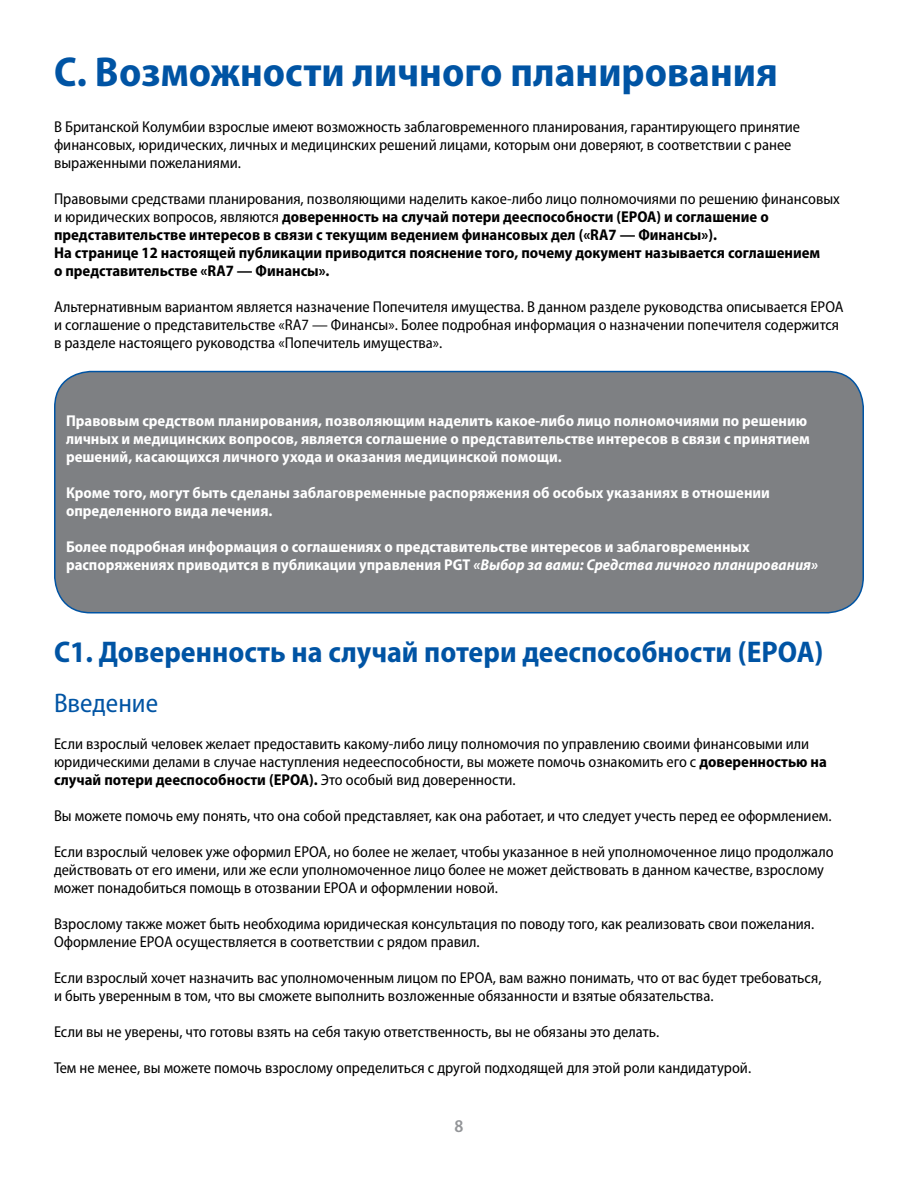
<style>
.page{position:relative;width:918px;height:1188px;background:#fff}
.page>*{position:absolute;margin:0;border:0;box-sizing:border-box;transform-origin:0 0}
.t1{font:700 semi-condensed 42px "Myriad Pro";color:#0054a4}
.t2{font:700 semi-condensed 30px "Myriad Pro";color:#0054a4}
.t3{font:semi-condensed 27px "Myriad Pro";color:#0054a4}
.t4{font:600 semi-condensed 18px "Myriad Pro";color:#939598}
.t5{font:semi-condensed 15.75px/18px "Myriad Pro";color:#000}
.t6{font:700 semi-condensed 15.75px/18px "Myriad Pro";color:#fff}
.t7{font:700 semi-condensed 15.75px/18px "Myriad Pro";color:#000}
.s1{font-weight:400}
.s2{font-style:italic}
.s3{font-weight:700}
</style>
<div class="page">
<div style="left:55px;top:372px;width:808px;height:241px;background:#7e8083;border-radius:36px"></div>
<div style="left:54px;top:371px;width:810px;height:243px;border:2px solid #0054a4;border-radius:36px"></div>
<h1 class="t1" style="left:54px;top:48px;width:725px">C. Возможности личного планирования</h1>
<p class="t5" style="left:54px;top:118px;width:748px">В Британской Колумбии взрослые имеют возможность заблаговременного планирования, гарантирующего принятие финансовых, юридических, личных и медицинских решений лицами, которым они доверяют, в соответствии с ранее выраженными пожеланиями.</p>
<p class="t7" style="left:54px;top:190px;width:787px"><span class="s1">Правовыми средствами планирования, позволяющими наделить какое-либо лицо полномочиями по решению финансовых и юридических вопросов, являются</span> доверенность на случай потери дееспособности (EPOA) и соглашение о представительстве интересов в связи с текущим ведением финансовых дел («RA7 — Финансы»).<br>На странице 12 настоящей публикации приводится пояснение того, почему документ называется соглашением<br>о представительстве «RA7 — Финансы».</p>
<p class="t5" style="left:54px;top:298px;width:791px">Альтернативным вариантом является назначение Попечителя имущества. В данном разделе руководства описывается EPOA и соглашение о представительстве «RA7 — Финансы». Более подробная информация о назначении попечителя содержится в разделе настоящего руководства «Попечитель имущества».</p>
<p class="t6" style="left:66px;top:412px;width:746px">Правовым средством планирования, позволяющим наделить какое-либо лицо полномочиями по решению личных и медицинских вопросов, является соглашение о представительстве интересов в связи с принятием решений, касающихся личного ухода и оказания медицинской помощи.</p>
<p class="t6" style="left:66px;top:484px;width:705px">Кроме того, могут быть сделаны заблаговременные распоряжения об особых указаниях в отношении определенного вида лечения.</p>
<p class="t6" style="left:66px;top:538px;width:753px">Более подробная информация о соглашениях о представительстве интересов и заблаговременных распоряжениях приводится в публикации управления PGT <span class="s2">«Выбор за вами: Средства личного планирования»</span></p>
<h2 class="t2" style="left:54px;top:635px;width:771px">C1. Доверенность на случай потери дееспособности (EPOA)</h2>
<h3 class="t3" style="left:54px;top:689px;width:106px">Введение</h3>
<p class="t5" style="left:54px;top:735px;width:775px">Если взрослый человек желает предоставить какому-либо лицу полномочия по управлению своими финансовыми или юридическими делами в случае наступления недееспособности, вы можете помочь ознакомить его с <span class="s3">доверенностью на случай потери дееспособности (EPOA).</span> Это особый вид доверенности.</p>
<p class="t5" style="left:54px;top:807px;width:779px">Вы можете помочь ему понять, что она собой представляет, как она работает, и что следует учесть перед ее оформлением.</p>
<p class="t5" style="left:54px;top:843px;width:781px">Если взрослый человек уже оформил EPOA, но более не желает, чтобы указанное в ней уполномоченное лицо продолжало действовать от его имени, или же если уполномоченное лицо более не может действовать в данном качестве, взрослому может понадобиться помощь в отозвании EPOA и оформлении новой.</p>
<p class="t5" style="left:54px;top:915px;width:762px">Взрослому также может быть необходима юридическая консультация по поводу того, как реализовать свои пожелания.<br>Оформление EPOA осуществляется в соответствии с рядом правил.</p>
<p class="t5" style="left:54px;top:969px;width:769px">Если взрослый хочет назначить вас уполномоченным лицом по EPOA, вам важно понимать, что от вас будет требоваться, и быть уверенным в том, что вы сможете выполнить возложенные обязанности и взятые обязательства.</p>
<p class="t5" style="left:54px;top:1023px;width:607px">Если вы не уверены, что готовы взять на себя такую ответственность, вы не обязаны это делать.</p>
<p class="t5" style="left:54px;top:1059px;width:699px">Тем не менее, вы можете помочь взрослому определиться с другой подходящей для этой роли кандидатурой.</p>
<p class="t4" style="left:455px;top:1116px;width:10px">8</p>
</div>
